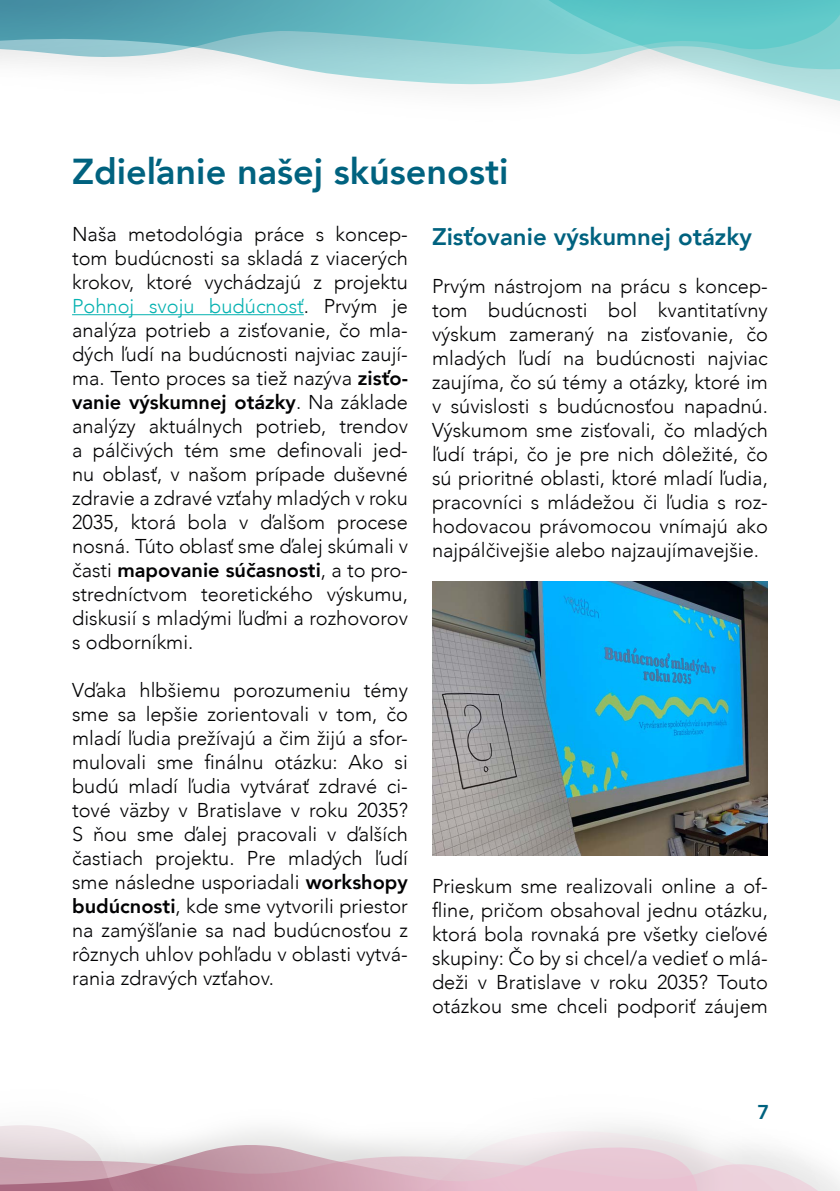
<style>
.page{position:relative;width:840px;height:1191px;background:#fff}
.page>*{position:absolute;margin:0;border:0;box-sizing:border-box;transform-origin:0 0}
.t1{font:800 36px "Avenir";color:#00627f}
.t2{font:800 24px "Avenir";color:#00627f}
.t3{font:300 20px/24px "Avenir";color:#020203;text-align:justify}
.t4{font:800 20px "Avenir";color:#00627f}
.s1{color:#06b2b1}
.s2{font-weight:800}
</style>
<div class="page">
<img style="left:798px;top:1157px;width:31px;height:34px">
<svg style="left:0;top:1125px;width:798px;height:66px"></svg>
<svg style="left:0;top:0;width:404px;height:85px"></svg>
<svg style="left:404px;top:0;width:435px;height:105px"></svg>
<hr style="left:72px;top:314px;width:232px;height:1px;background:#06b2b1">
<img style="left:432px;top:581px;width:334px;height:274px">
<h1 class="t1" style="left:72px;top:144px;width:438px">Zdieľanie našej skúsenosti</h1>
<p class="t3" style="left:72px;top:222px;width:337px">Naša metodológia práce s koncep&shy;tom budúcnosti sa skladá z viacerých krokov, ktoré vychádzajú z projektu <span class="s1">Pohnoj svoju budúcnosť</span>. Prvým je analýza potrieb a zisťovanie, čo mla&shy;dých ľudí na budúcnosti najviac zaují&shy;ma. Tento proces sa tiež nazýva <span class="s2">zisťo&shy;vanie výskumnej otázky</span>. Na základe analýzy aktuálnych potrieb, trendov a pálčivých tém sme definovali jed&shy;nu oblasť, v našom prípade duševné zdravie a zdravé vzťahy mladých v roku 2035, ktorá bola v ďalšom procese nosná. Túto oblasť sme ďalej skúmali v časti <span class="s2">mapovanie súčasnosti</span>, a to pro&shy;stredníctvom teoretického výskumu, diskusií s mladými ľuďmi a rozhovorov s odborníkmi.</p>
<p class="t3" style="left:72px;top:678px;width:337px">Vďaka hlbšiemu porozumeniu témy sme sa lepšie zorientovali v tom, čo mladí ľudia prežívajú a čim žijú a sfor&shy;mulovali sme finálnu otázku: Ako si budú mladí ľudia vytvárať zdravé ci&shy;tové väzby v Bratislave v roku 2035?<br>S ňou sme ďalej pracovali v ďalších častiach projektu. Pre mladých ľudí sme následne usporiadali <span class="s2">workshopy budúcnosti</span>, kde sme vytvorili priestor na zamýšľanie sa nad budúcnosťou z rôznych uhlov pohľadu v oblasti vytvá&shy;rania zdravých vzťahov.</p>
<p class="t2" style="left:432px;top:218px;width:321px">Zisťovanie výskumnej otázky</p>
<p class="t3" style="left:432px;top:274px;width:337px">Prvým nástrojom na prácu s koncep&shy;tom budúcnosti bol kvantitatívny výskum zameraný na zisťovanie, čo mladých ľudí na budúcnosti najviac zaujíma, čo sú témy a otázky, ktoré im v súvislosti s budúcnosťou napadnú.<br>Výskumom sme zisťovali, čo mladých ľudí trápi, čo je pre nich dôležité, čo sú prioritné oblasti, ktoré mladí ľudia, pracovníci s mládežou či ľudia s roz&shy;hodovacou právomocou vnímajú ako najpálčivejšie alebo najzaujímavejšie.</p>
<p class="t3" style="left:432px;top:874px;width:337px">Prieskum sme realizovali online a of&shy;fline, pričom obsahoval jednu otázku, ktorá bola rovnaká pre všetky cieľové skupiny: Čo by si chcel/a vedieť o mlá&shy;deži v Bratislave v roku 2035? Touto otázkou sme chceli podporiť záujem</p>
<p class="t4" style="left:757px;top:1096px;width:13px">7</p>
</div>
